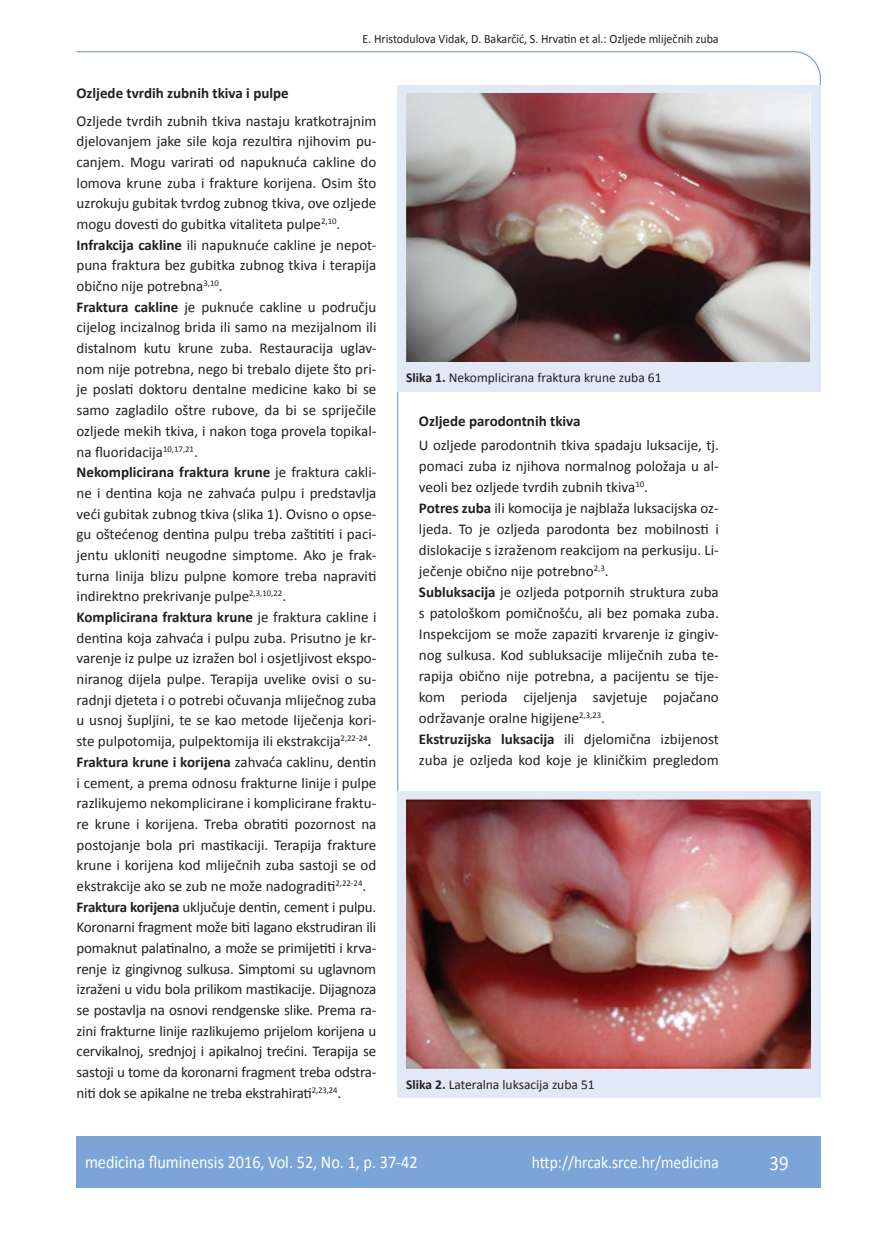
<style>
.page{position:relative;width:872px;height:1234px;background:#fff}
.page>*{position:absolute;margin:0;border:0;box-sizing:border-box;transform-origin:0 0}
.t1{font:21px "Calibri";color:#fff;scale:.9 1}
.t2{font:18px "Calibri";color:#fff;scale:.9 1}
.t3{font:17.25px "Calibri";color:#fff;scale:.9 1}
.t4{font:15px/20.7px "Calibri";color:#231f20}
.t5{font:700 15px "Calibri";color:#231f20}
.t6{font:13.5px "Calibri";color:#231f20}
.t7{font:12.75px "Calibri";color:#231f20;scale:.94 1}
.s1{font-weight:700}
</style>
<div class="page">
<svg style="left:76px;top:51px;width:745px;height:275px"></svg>
<hr style="left:397px;top:391px;width:1px;height:400px;background:#7ca5d7">
<div style="left:77px;top:1135px;width:744px;height:51px;background:#7ca5d7"></div>
<div style="left:398px;top:85px;width:422px;height:306px;background:#e1e9f6"></div>
<img style="left:406px;top:94px;width:404px;height:267px">
<div style="left:398px;top:791px;width:422px;height:306px;background:#e1e9f6"></div>
<img style="left:406px;top:799px;width:404px;height:268px">
<p class="t7" style="left:362px;top:30px;width:380px">E. Hristodulova Vidak, D. Bakarčić, S. Hrvatin et al.: Ozljede mliječnih zuba</p>
<p class="t5" style="left:77px;top:84px;width:214px">Ozljede tvrdih zubnih tkiva i pulpe</p>
<p class="t4" style="left:77px;top:109px;width:301px">Ozljede tvrdih zubnih tkiva nastaju kratkotrajnim djelovanjem jake sile koja rezultira njihovim pu&shy;canjem. Mogu varirati od napuknuća cakline do lomova krune zuba i frakture korijena. Osim što uzrokuju gubitak tvrdog zubnog tkiva, ove ozljede mogu dovesti do gubitka vitaliteta pulpe<sup>2,10</sup>.<br><span class="s1">Infrakcija cakline</span> ili napuknuće cakline je nepot&shy;puna fraktura bez gubitka zubnog tkiva i terapija obično nije potrebna<sup>3,10</sup>.<br><span class="s1">Fraktura cakline</span> je puknuće cakline u području cijelog incizalnog brida ili samo na mezijalnom ili distalnom kutu krune zuba. Restauracija uglav&shy;nom nije potrebna, nego bi trebalo dijete što pri&shy;je poslati doktoru dentalne medicine kako bi se samo zagladilo oštre rubove, da bi se spriječile ozljede mekih tkiva, i nakon toga provela topikal&shy;na fluoridacija<sup>10,17,21</sup>.<br><span class="s1">Nekomplicirana fraktura krune</span> je fraktura cakli&shy;ne i dentina koja ne zahvaća pulpu i predstavlja veći gubitak zubnog tkiva (slika 1). Ovisno o opse&shy;gu oštećenog dentina pulpu treba zaštititi i paci&shy;jentu ukloniti neugodne simptome. Ako je frak&shy;turna linija blizu pulpne komore treba napraviti indirektno prekrivanje pulpe<sup>2,3,10,22</sup>.<br><span class="s1">Komplicirana fraktura krune</span> je fraktura cakline i dentina koja zahvaća i pulpu zuba. Prisutno je kr&shy;varenje iz pulpe uz izražen bol i osjetljivost ekspo&shy;niranog dijela pulpe. Terapija uvelike ovisi o su&shy;radnji djeteta i o potrebi očuvanja mliječnog zuba u usnoj šupljini, te se kao metode liječenja kori&shy;ste pulpotomija, pulpektomija ili ekstrakcija<sup>2,22-24</sup>.<br><span class="s1">Fraktura krune i korijena</span> zahvaća caklinu, dentin i cement, a prema odnosu frakturne linije i pulpe razlikujemo nekomplicirane i komplicirane fraktu&shy;re krune i korijena. Treba obratiti pozornost na postojanje bola pri mastikaciji. Terapija frakture krune i korijena kod mliječnih zuba sastoji se od ekstrakcije ako se zub ne može nadograditi<sup>2,22-24</sup>.<br><span class="s1">Fraktura korijena</span> uključuje dentin, cement i pulpu.<br>Koronarni fragment može biti lagano ekstrudiran ili pomaknut palatinalno, a može se primijetiti i krva&shy;renje iz gingivnog sulkusa. Simptomi su uglavnom izraženi u vidu bola prilikom mastikacije. Dijagnoza se postavlja na osnovi rendgenske slike. Prema ra&shy;zini frakturne linije razlikujemo prijelom korijena u cervikalnoj, srednjoj i apikalnoj trećini. Terapija se sastoji u tome da koronarni fragment treba odstra&shy;niti dok se apikalne ne treba ekstrahirati<sup>2,23,24</sup>.</p>
<p class="t6" style="left:406px;top:369px;width:257px"><span class="s1">Slika 1.</span> Nekomplicirana fraktura krune zuba 61</p>
<p class="t5" style="left:419px;top:412px;width:163px">Ozljede parodontnih tkiva</p>
<p class="t4" style="left:419px;top:433px;width:301px">U ozljede parodontnih tkiva spadaju luksacije, tj. pomaci zuba iz njihova normalnog položaja u al&shy;veoli bez ozljede tvrdih zubnih tkiva<sup>10</sup>.<br><span class="s1">Potres zuba</span> ili komocija je najblaža luksacijska oz&shy;ljeda. To je ozljeda parodonta bez mobilnosti i dislokacije s izraženom reakcijom na perkusiju. Li&shy;ječenje obično nije potrebno<sup>2,3</sup>.<br><span class="s1">Subluksacija</span> je ozljeda potpornih struktura zuba s patološkom pomičnošću, ali bez pomaka zuba.<br>Inspekcijom se može zapaziti krvarenje iz gingiv&shy;nog sulkusa. Kod subluksacije mliječnih zuba te&shy;rapija obično nije potrebna, a pacijentu se tije&shy;kom perioda cijeljenja savjetuje pojačano održavanje oralne higijene<sup>2,3,23</sup>.<br><span class="s1">Ekstruzijska luksacija</span> ili djelomična izbijenost zuba je ozljeda kod koje je kliničkim pregledom</p>
<p class="t6" style="left:406px;top:1075px;width:190px"><span class="s1">Slika 2.</span> Lateralna luksacija zuba 51</p>
<p class="t2" style="left:85px;top:1150px;width:371px">medicina fluminensis 2016, Vol. 52, No. 1, p. 37-42</p>
<p class="t3" style="left:532px;top:1151px;width:209px">http://hrcak.srce.hr/medicina</p>
<h1 class="t1" style="left:769px;top:1149px;width:23px">39</h1>
</div>
